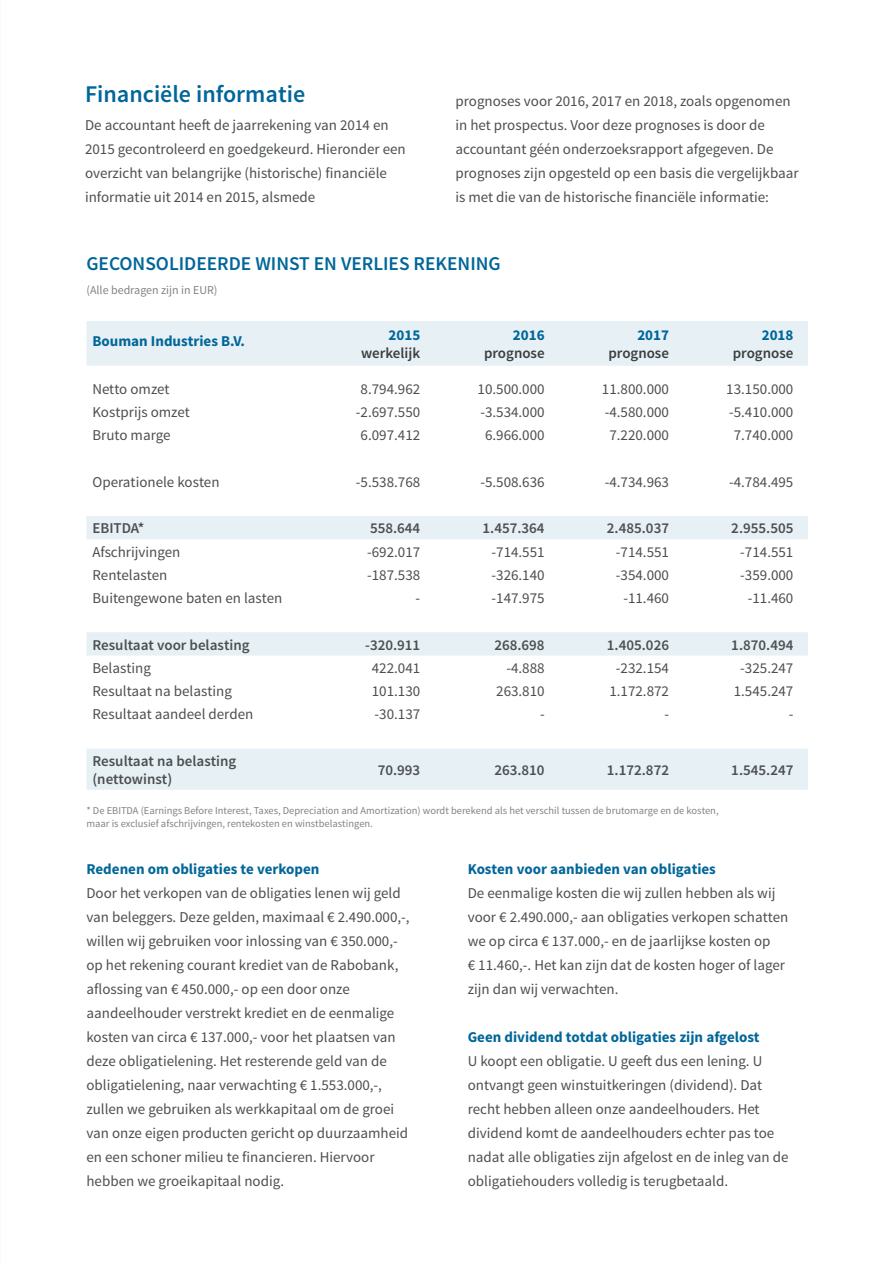
<style>
.page{position:relative;width:893px;height:1263px;background:#fff}
.page>*{position:absolute;margin:0;border:0;box-sizing:border-box;transform-origin:0 0}
.Header_02{font:600 24px "Source Sans Pro";color:#069}
.Header_03{font:600 19.5px "Source Sans Pro";color:#069}
.Paragraph{font:15px/24px "Source Sans Pro";color:#4c4f50}
.Paragraph-2{font:600 15px/18px "Source Sans Pro";color:#4c4f50}
.Header_04{font:700 15px "Source Sans Pro";color:#069}
.Paragraph_vet{font:600 15px "Source Sans Pro";color:#3a3e40}
.Header_04-2{font:600 15px "Source Sans Pro";color:#3a3e40}
.Copyright{font:12px "Source Sans Pro";color:#848384}
.Copyright-2{font:10.5px "Source Sans Pro";color:#848384}
</style>
<div class="page">
<svg style="left:86px;top:321px;width:722px;height:469px"></svg>
<p class="Header_02" style="left:85px;top:78px;width:222px">Financiële informatie</p>
<p class="Paragraph" style="left:85px;top:113px;width:322px">De accountant heeft de jaarrekening van 2014 en 2015 gecontroleerd en goedgekeurd. Hieronder een overzicht van belangrijke (historische) financiële informatie uit 2014 en 2015, alsmede</p>
<p class="Paragraph" style="left:455px;top:89px;width:345px">prognoses voor 2016, 2017 en 2018, zoals opgenomen in het prospectus. Voor deze prognoses is door de accountant géén onderzoeksrapport afgegeven. De prognoses zijn opgesteld op een basis die vergelijkbaar is met die van de historische financiële informatie:</p>
<p class="Header_03" style="left:86px;top:251px;width:416px">GECONSOLIDEERDE WINST EN VERLIES REKENING</p>
<p class="Copyright" style="left:86px;top:282px;width:133px">(Alle bedragen zijn in EUR)</p>
<p class="Header_04" style="left:92px;top:331px;width:154px">Bouman Industries B.V.</p>
<p class="Header_04" style="left:389px;top:325px;width:33px">2015</p>
<p class="Paragraph_vet" style="left:361px;top:344px;width:61px">werkelijk</p>
<p class="Header_04" style="left:513px;top:325px;width:33px">2016</p>
<p class="Paragraph_vet" style="left:484px;top:344px;width:62px">prognose</p>
<p class="Header_04" style="left:637px;top:325px;width:33px">2017</p>
<p class="Paragraph_vet" style="left:608px;top:344px;width:62px">prognose</p>
<p class="Header_04" style="left:762px;top:325px;width:33px">2018</p>
<p class="Header_04-2" style="left:733px;top:344px;width:62px">prognose</p>
<p class="Paragraph" style="left:92px;top:377px;width:79px">Netto omzet</p>
<p class="Paragraph" style="left:361px;top:377px;width:61px">8.794.962</p>
<p class="Paragraph" style="left:478px;top:377px;width:69px">10.500.000</p>
<p class="Paragraph" style="left:602px;top:377px;width:69px">11.800.000</p>
<p class="Paragraph" style="left:726px;top:377px;width:69px">13.150.000</p>
<p class="Paragraph" style="left:92px;top:400px;width:99px">Kostprijs omzet</p>
<p class="Paragraph" style="left:356px;top:400px;width:66px">-2.697.550</p>
<p class="Paragraph" style="left:480px;top:400px;width:66px">-3.534.000</p>
<p class="Paragraph" style="left:605px;top:400px;width:66px">-4.580.000</p>
<p class="Paragraph" style="left:729px;top:400px;width:66px">-5.410.000</p>
<p class="Paragraph" style="left:92px;top:423px;width:80px">Bruto marge</p>
<p class="Paragraph" style="left:361px;top:423px;width:61px">6.097.412</p>
<p class="Paragraph" style="left:485px;top:423px;width:61px">6.966.000</p>
<p class="Paragraph" style="left:609px;top:423px;width:61px">7.220.000</p>
<p class="Paragraph" style="left:734px;top:423px;width:61px">7.740.000</p>
<p class="Paragraph" style="left:92px;top:470px;width:129px">Operationele kosten</p>
<p class="Paragraph" style="left:356px;top:470px;width:66px">-5.538.768</p>
<p class="Paragraph" style="left:480px;top:470px;width:66px">-5.508.636</p>
<p class="Paragraph" style="left:605px;top:470px;width:66px">-4.734.963</p>
<p class="Paragraph" style="left:729px;top:470px;width:66px">-4.784.495</p>
<p class="Paragraph-2" style="left:92px;top:520px;width:54px">EBITDA*</p>
<p class="Paragraph-2" style="left:370px;top:520px;width:52px">558.644</p>
<p class="Paragraph-2" style="left:483px;top:520px;width:64px">1.457.364</p>
<p class="Paragraph-2" style="left:607px;top:520px;width:64px">2.485.037</p>
<p class="Paragraph-2" style="left:731px;top:520px;width:64px">2.955.505</p>
<p class="Paragraph" style="left:92px;top:540px;width:90px">Afschrijvingen</p>
<p class="Paragraph" style="left:367px;top:540px;width:55px">-692.017</p>
<p class="Paragraph" style="left:492px;top:540px;width:55px">-714.551</p>
<p class="Paragraph" style="left:616px;top:540px;width:55px">-714.551</p>
<p class="Paragraph" style="left:740px;top:540px;width:55px">-714.551</p>
<p class="Paragraph" style="left:92px;top:563px;width:76px">Rentelasten</p>
<p class="Paragraph" style="left:367px;top:563px;width:55px">-187.538</p>
<p class="Paragraph" style="left:492px;top:563px;width:55px">-326.140</p>
<p class="Paragraph" style="left:616px;top:563px;width:55px">-354.000</p>
<p class="Paragraph" style="left:740px;top:563px;width:55px">-359.000</p>
<p class="Paragraph" style="left:92px;top:586px;width:191px">Buitengewone baten en lasten</p>
<p class="Paragraph" style="left:416px;top:586px;width:6px">-</p>
<p class="Paragraph" style="left:492px;top:586px;width:55px">-147.975</p>
<p class="Paragraph" style="left:623px;top:586px;width:47px">-11.460</p>
<p class="Paragraph" style="left:748px;top:586px;width:47px">-11.460</p>
<p class="Paragraph-2" style="left:92px;top:636px;width:159px">Resultaat voor belasting</p>
<p class="Paragraph-2" style="left:365px;top:636px;width:57px">-320.911</p>
<p class="Paragraph-2" style="left:494px;top:636px;width:52px">268.698</p>
<p class="Paragraph-2" style="left:607px;top:636px;width:64px">1.405.026</p>
<p class="Paragraph-2" style="left:731px;top:636px;width:64px">1.870.494</p>
<p class="Paragraph" style="left:92px;top:656px;width:60px">Belasting</p>
<p class="Paragraph" style="left:372px;top:656px;width:50px">422.041</p>
<p class="Paragraph" style="left:506px;top:656px;width:40px">-4.888</p>
<p class="Paragraph" style="left:616px;top:656px;width:55px">-232.154</p>
<p class="Paragraph" style="left:740px;top:656px;width:55px">-325.247</p>
<p class="Paragraph" style="left:92px;top:679px;width:141px">Resultaat na belasting</p>
<p class="Paragraph" style="left:372px;top:679px;width:50px">101.130</p>
<p class="Paragraph" style="left:496px;top:679px;width:50px">263.810</p>
<p class="Paragraph" style="left:609px;top:679px;width:61px">1.172.872</p>
<p class="Paragraph" style="left:734px;top:679px;width:61px">1.545.247</p>
<p class="Paragraph" style="left:92px;top:702px;width:162px">Resultaat aandeel derden</p>
<p class="Paragraph" style="left:375px;top:702px;width:47px">-30.137</p>
<p class="Paragraph" style="left:540px;top:702px;width:6px">-</p>
<p class="Paragraph" style="left:664px;top:702px;width:6px">-</p>
<p class="Paragraph" style="left:789px;top:702px;width:6px">-</p>
<p class="Paragraph-2" style="left:92px;top:752px;width:145px">Resultaat na belasting (nettowinst)</p>
<p class="Paragraph-2" style="left:378px;top:761px;width:44px">70.993</p>
<p class="Paragraph-2" style="left:494px;top:761px;width:52px">263.810</p>
<p class="Paragraph-2" style="left:607px;top:761px;width:64px">1.172.872</p>
<p class="Paragraph-2" style="left:731px;top:761px;width:64px">1.545.247</p>
<p class="Copyright-2" style="left:86px;top:804px;width:634px">* De EBITDA (Earnings Before Interest, Taxes, Depreciation and Amortization) wordt berekend als het verschil tussen de brutomarge en de kosten,</p>
<p class="Copyright-2" style="left:86px;top:817px;width:288px">maar is exclusief afschrijvingen, rentekosten en winstbelastingen.</p>
<p class="Header_04" style="left:86px;top:859px;width:235px">Redenen om obligaties te verkopen</p>
<p class="Paragraph" style="left:86px;top:881px;width:325px">Door het verkopen van de obligaties lenen wij geld van beleggers. Deze gelden, maximaal € 2.490.000,-, willen wij gebruiken voor inlossing van € 350.000,- op het rekening courant krediet van de Rabobank, aflossing van € 450.000,- op een door onze aandeelhouder verstrekt krediet en de eenmalige kosten van circa € 137.000,- voor het plaatsen van deze obligatielening. Het resterende geld van de obligatielening, naar verwachting € 1.553.000,-, zullen we gebruiken als werkkapitaal om de groei van onze eigen producten gericht op duurzaamheid en een schoner milieu te financieren. Hiervoor hebben we groeikapitaal nodig.</p>
<p class="Header_04" style="left:468px;top:859px;width:250px">Kosten voor aanbieden van obligaties</p>
<p class="Paragraph" style="left:468px;top:881px;width:322px">De eenmalige kosten die wij zullen hebben als wij voor € 2.490.000,- aan obligaties verkopen schatten we op circa € 137.000,- en de jaarlijkse kosten op</p>
<p class="Paragraph" style="left:468px;top:953px;width:319px">€ 11.460,-. Het kan zijn dat de kosten hoger of lager zijn dan wij verwachten.</p>
<p class="Header_04" style="left:468px;top:1027px;width:293px">Geen dividend totdat obligaties zijn afgelost</p>
<p class="Paragraph" style="left:468px;top:1049px;width:322px">U koopt een obligatie. U geeft dus een lening. U ontvangt geen winstuitkeringen (dividend). Dat recht hebben alleen onze aandeelhouders. Het dividend komt de aandeelhouders echter pas toe nadat alle obligaties zijn afgelost en de inleg van de obligatiehouders volledig is terugbetaald.</p>
</div>
